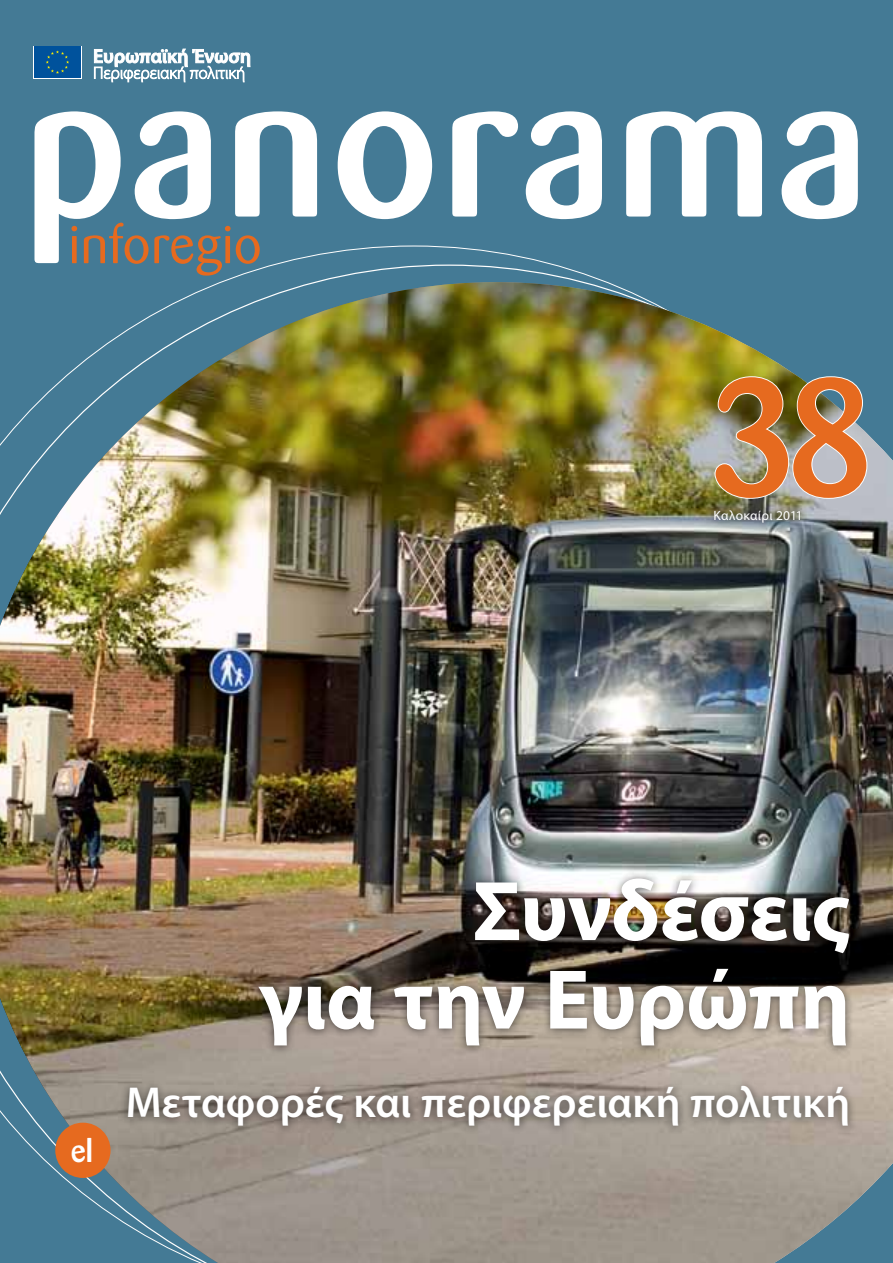
<style>
.page{position:relative;width:893px;height:1263px;background:#447a95}
.page>*{position:absolute;margin:0;border:0;box-sizing:border-box;transform-origin:0 0}
.t1{font:500 198px "Barmeno";letter-spacing:.02em;color:#fff}
.t2{font:500 163.2px "Barmeno";color:#e66a1f}
.t3{font:700 85.35px/88.5px "Myriad Pro";letter-spacing:-.01em;color:#fff;text-align:right}
.t4{font:52.5px "Barmeno";letter-spacing:.015em;color:#e66a1f}
.t5{font:600 43.5px "Myriad Pro";color:#fff}
.t6{font:500 31.5px "Barmeno";color:#fff}
.t7{font:13.5px "Myriad Pro";letter-spacing:.015em;color:#fff}
</style>
<div class="page">
<img style="left:0;top:282px;width:893px;height:981px">
<svg style="left:33px;top:46px;width:49px;height:33px"></svg>
<div style="left:34px;top:47px;width:47px;height:31px;background:#00529c"></div>
<svg style="left:46px;top:50px;width:23px;height:24px"></svg>
<svg style="left:94px;top:49px;width:156px;height:33px"></svg>
<img style="left:714px;top:375px;width:154px;height:125px">
<svg style="left:705px;top:501px;width:104px;height:29px;background:#7d8176"></svg>
<div style="left:55px;top:1123px;width:56px;height:55px;background:#e66a1f;border-radius:50%"></div>
<div style="left:118px;top:869px;width:740px;height:265px;background:#000;opacity:.6"></div>
<h1 class="t1" style="left:24px;top:31px;width:845px">panorama</h1>
<p class="t4" style="left:69px;top:215px;width:194px">inforegio</p>
<h2 class="t2" style="left:709px;top:342px;width:166px">38</h2>
<p class="t7" style="left:714px;top:507px;width:91px">Καλοκαίρι 2011</p>
<h3 class="t3" style="left:259px;top:864px;width:592px">Συνδέσεις<br>για την Ευρώπη</h3>
<p class="t6" style="left:71px;top:1132px;width:24px">el</p>
<p class="t5" style="left:126px;top:1075px;width:726px">Μεταφορές και περιφερειακή πολιτική</p>
</div>
